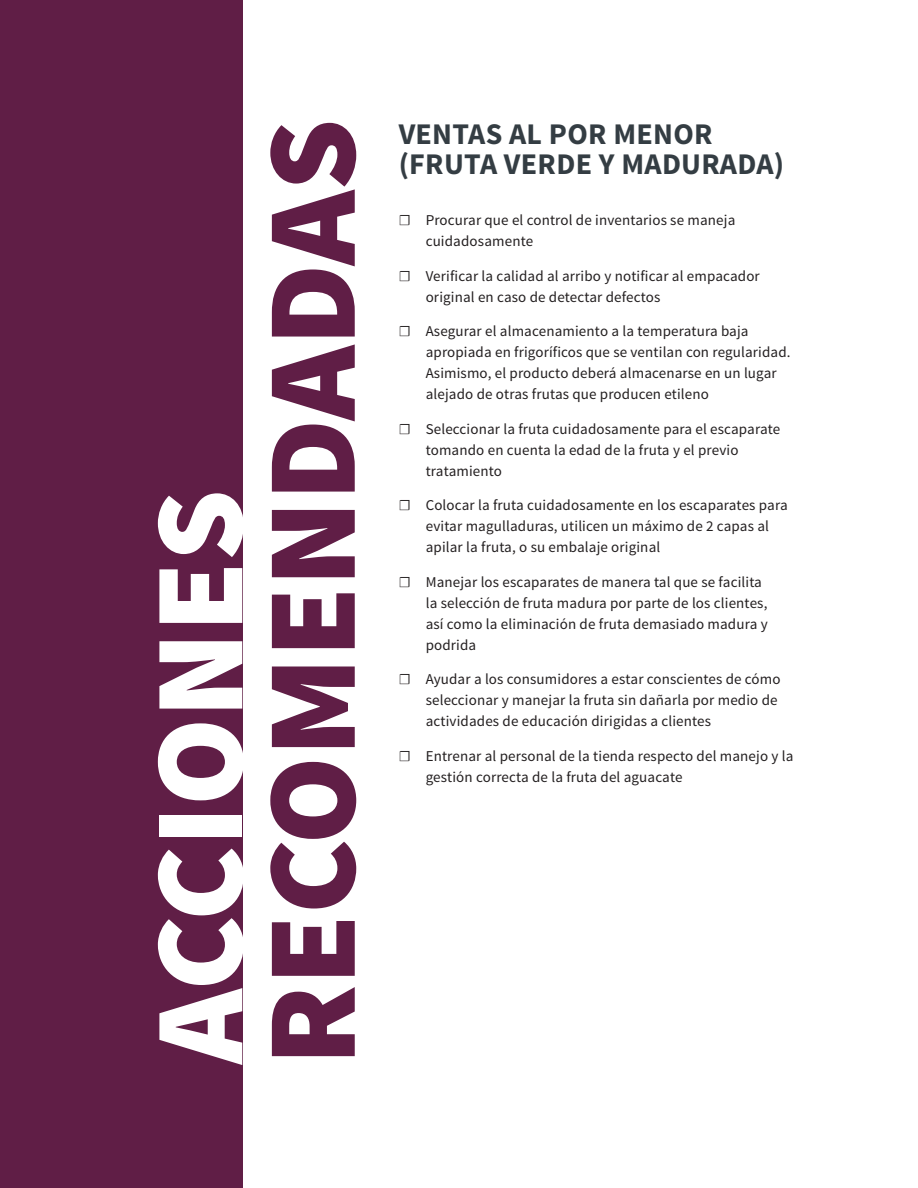
<style>
.page{position:relative;width:918px;height:1188px;background:#fff}
.page>*{position:absolute;margin:0;border:0;box-sizing:border-box;transform-origin:0 0}
.t1{font:900 127.5px "Source Sans Pro";color:#601e46}
.t2{font:900 127.5px "Source Sans Pro";color:#fff}
.t3{font:700 30px/30px "Source Sans Pro";letter-spacing:.01em;color:#343d43}
.t4{font:15px/21px "Source Sans Pro";letter-spacing:.01em;color:#231f20}
.s1{font-weight:300}
</style>
<div class="page">
<div style="left:0;top:0;width:242px;height:1188px;background:#601e46"></div>
<h1 class="t2" style="left:117px;top:1064px;width:576px;rotate:-90deg">ACCIONES</h1>
<h1 class="t1" style="left:229px;top:1065px;width:948px;rotate:-90deg">RECOMENDADAS</h1>
<h2 class="t3" style="left:399px;top:120px;width:387px">VENTAS AL POR MENOR (FRUTA VERDE Y MADURADA)</h2>
<p class="t4" style="left:426px;top:210px;width:311px;text-indent:-27px"><span class="s1">☐</span> Procurar que el control de inventarios se maneja cuidadosamente</p>
<p class="t4" style="left:426px;top:265px;width:336px;text-indent:-27px"><span class="s1">☐</span> Verificar la calidad al arribo y notificar al empacador original en caso de detectar defectos</p>
<p class="t4" style="left:426px;top:321px;width:366px;text-indent:-27px"><span class="s1">☐</span> Asegurar el almacenamiento a la temperatura baja apropiada en frigoríficos que se ventilan con regularidad.<br>Asimismo, el producto deberá almacenarse en un lugar alejado de otras frutas que producen etileno</p>
<p class="t4" style="left:426px;top:418px;width:356px;text-indent:-27px"><span class="s1">☐</span> Seleccionar la fruta cuidadosamente para el escaparate tomando en cuenta la edad de la fruta y el previo tratamiento</p>
<p class="t4" style="left:426px;top:495px;width:363px;text-indent:-27px"><span class="s1">☐</span> Colocar la fruta cuidadosamente en los escaparates para evitar magulladuras, utilicen un máximo de 2 capas al apilar la fruta, o su embalaje original</p>
<p class="t4" style="left:426px;top:571px;width:344px;text-indent:-27px"><span class="s1">☐</span> Manejar los escaparates de manera tal que se facilita la selección de fruta madura por parte de los clientes, así como la eliminación de fruta demasiado madura y podrida</p>
<p class="t4" style="left:426px;top:669px;width:356px;text-indent:-27px"><span class="s1">☐</span> Ayudar a los consumidores a estar conscientes de cómo seleccionar y manejar la fruta sin dañarla por medio de actividades de educación dirigidas a clientes</p>
<p class="t4" style="left:426px;top:745px;width:369px;text-indent:-27px"><span class="s1">☐</span> Entrenar al personal de la tienda respecto del manejo y la gestión correcta de la fruta del aguacate</p>
</div>
